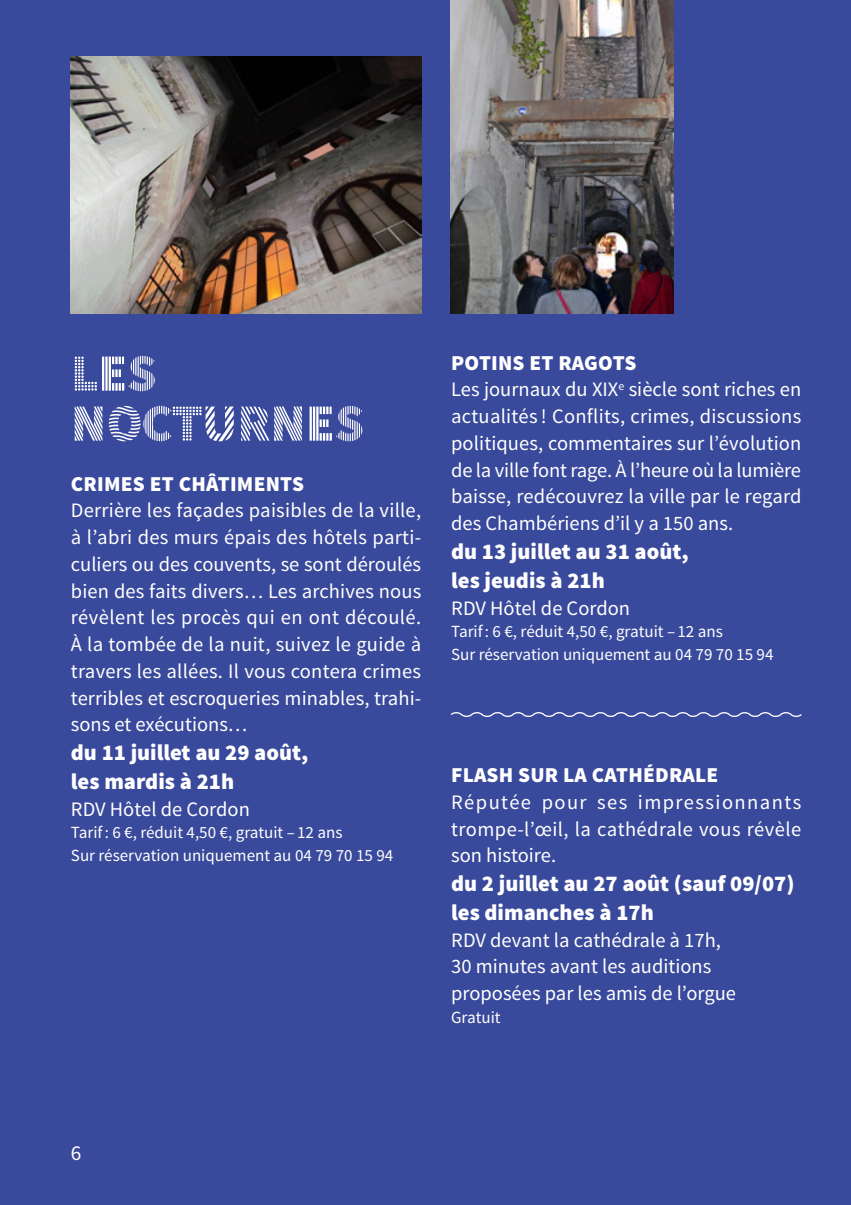
<style>
.page{position:relative;width:851px;height:1205px;background:#fff}
.page>*{position:absolute;margin:0;border:0;box-sizing:border-box;transform-origin:0 0}
.TITRE_NIVEAU_2{font:52.5px "Source Sans Pro DISPLAY";color:#fff}
.DATES{font:900 22.5px/28.8px "Source Sans Pro";color:#fff}
.SOUS_TITRE{font:900 21.25px "Source Sans Pro";letter-spacing:.01em;color:#fff}
.PAGINATION{font:21.25px "Source Sans Pro";color:#fff}
.TEXTE_COURANT{font:20.5px/26.8px "Source Sans Pro";letter-spacing:.005em;color:#fff;text-align:justify}
.LIEU{font:20.5px/26.8px "Source Sans Pro";color:#fff}
.INFOS_PRATIQUES{font:17px "Source Sans Pro";color:#fff}
</style>
<div class="page">
<div style="left:0;top:0;width:850px;height:1205px;background:#39499b"></div>
<svg style="left:451px;top:712px;width:351px;height:5px"></svg>
<img style="left:450px;top:0;width:223px;height:313px">
<img style="left:71px;top:57px;width:350px;height:256px">
<p class="TITRE_NIVEAU_2" style="left:71px;top:346px;width:87px">LES</p>
<p class="TITRE_NIVEAU_2" style="left:71px;top:396px;width:295px">NOCTURNES</p>
<p class="SOUS_TITRE" style="left:71px;top:470px;width:234px">CRIMES ET CHÂTIMENTS</p>
<p class="TEXTE_COURANT" style="left:71px;top:497px;width:352px">Derrière les façades paisibles de la ville, à l’abri des murs épais des hôtels parti&shy;culiers ou des couvents, se sont déroulés bien des faits divers… Les archives nous révèlent les procès qui en ont découlé.<br>À la tombée de la nuit, suivez le guide à travers les allées. Il vous contera crimes terribles et escroqueries minables, trahi&shy;sons et exécutions…</p>
<p class="DATES" style="left:71px;top:739px;width:239px">du 11 juillet au 29 août,</p>
<p class="DATES" style="left:71px;top:768px;width:165px">les mardis à 21h</p>
<p class="LIEU" style="left:71px;top:796px;width:180px">RDV Hôtel de Cordon</p>
<p class="INFOS_PRATIQUES" style="left:71px;top:822px;width:273px">Tarif: 6 €, réduit 4,50 €, gratuit – 12 ans</p>
<p class="INFOS_PRATIQUES" style="left:71px;top:844px;width:324px">Sur réservation uniquement au 04 79 70 15 94</p>
<p class="SOUS_TITRE" style="left:451px;top:349px;width:187px">POTINS ET RAGOTS</p>
<p class="TEXTE_COURANT" style="left:451px;top:377px;width:352px">Les journaux du XIX<sup>e</sup> siècle sont riches en actualités ! Conflits, crimes, discussions politiques, commentaires sur l’évolution de la ville font rage. À l’heure où la lumière baisse, redécouvrez la ville par le regard des Chambériens d’il y a 150 ans.</p>
<p class="DATES" style="left:451px;top:538px;width:239px">du 13 juillet au 31 août,</p>
<p class="DATES" style="left:451px;top:567px;width:155px">les jeudis à 21h</p>
<p class="LIEU" style="left:451px;top:595px;width:180px">RDV Hôtel de Cordon</p>
<p class="INFOS_PRATIQUES" style="left:451px;top:621px;width:273px">Tarif: 6 €, réduit 4,50 €, gratuit – 12 ans</p>
<p class="INFOS_PRATIQUES" style="left:451px;top:643px;width:324px">Sur réservation uniquement au 04 79 70 15 94</p>
<p class="SOUS_TITRE" style="left:451px;top:761px;width:269px">FLASH SUR LA CATHÉDRALE</p>
<p class="TEXTE_COURANT" style="left:451px;top:789px;width:351px">Réputée pour ses impressionnants trompe-l’œil, la cathédrale vous révèle son histoire.</p>
<p class="DATES" style="left:451px;top:870px;width:345px">du 2 juillet au 27 août (sauf 09/07) les dimanches à 17h</p>
<p class="LIEU" style="left:451px;top:927px;width:271px">RDV devant la cathédrale à 17h,</p>
<p class="LIEU" style="left:451px;top:953px;width:286px">30 minutes avant les auditions proposées par les amis de l’orgue</p>
<p class="INFOS_PRATIQUES" style="left:451px;top:1006px;width:51px">Gratuit</p>
<p class="PAGINATION" style="left:71px;top:1140px;width:12px">6</p>
</div>
